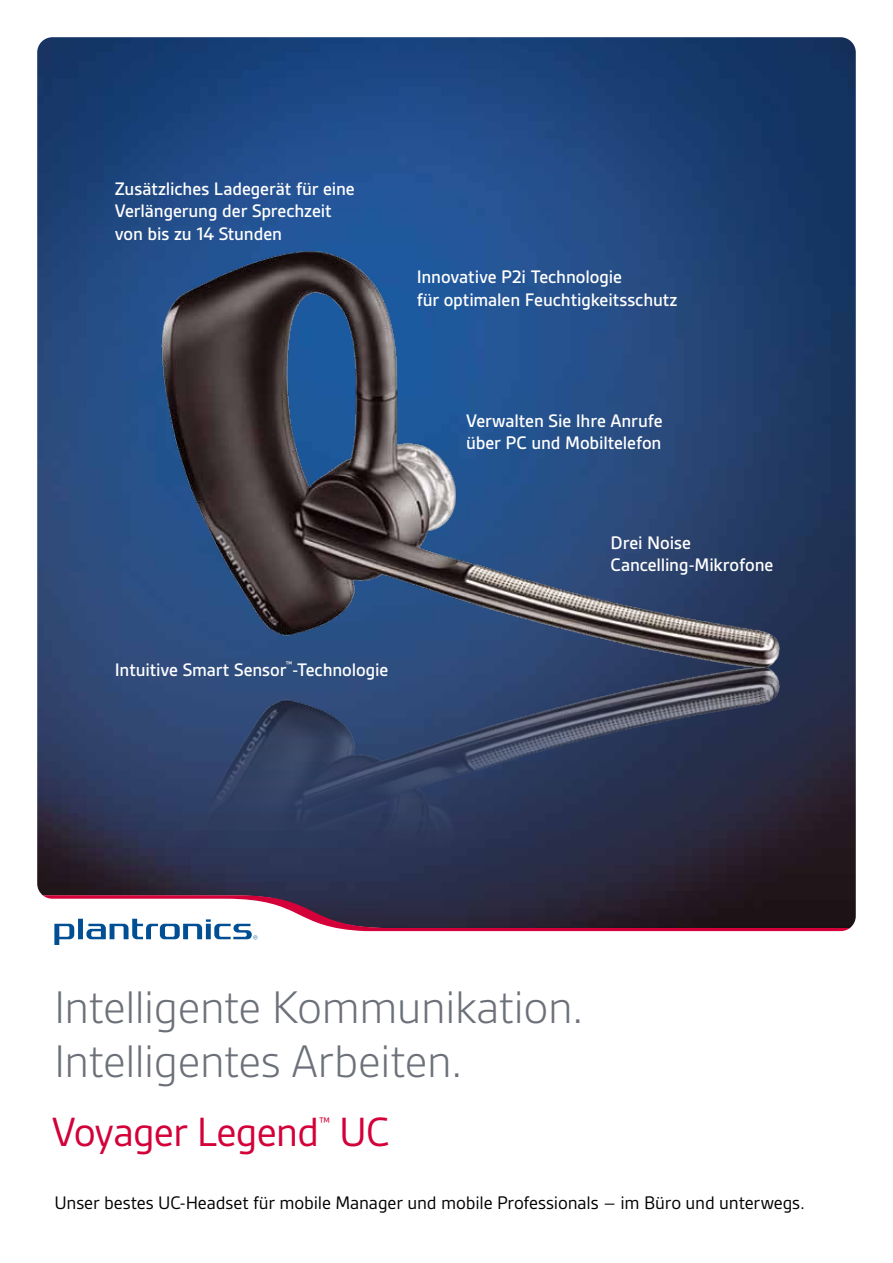
<style>
.page{position:relative;width:893px;height:1263px;background:#fff}
.page>*{position:absolute;margin:0;border:0;box-sizing:border-box;transform-origin:0 0}
.t1{font:300 49.2px/54px "Gesta";letter-spacing:-.015em;color:#6c7179}
.t2{font:43.8px "Gesta";letter-spacing:-.025em;color:#d30039}
.t3{font:500 19.5px/22.5px "Gesta";letter-spacing:-.005em;color:#fff}
.t4{font:19.5px "Gesta";letter-spacing:-.01em;color:#000}
.t5{font:14.85px "Gesta";color:#d30039}
.t6{font:500 8.7px "Gesta";color:#fff}
</style>
<div class="page">
<img style="left:37px;top:37px;width:819px;height:891px">
<svg style="left:43px;top:895px;width:807px;height:50px"></svg>
<img style="left:128px;top:118px;width:683px;height:530px">
<img style="left:128px;top:648px;width:683px;height:281px">
<p class="t3" style="left:115px;top:177px;width:241px">Zusätzliches Ladegerät für eine<br>Verlängerung der Sprechzeit von bis zu 14 Stunden</p>
<p class="t3" style="left:417px;top:266px;width:262px">Innovative P2i Technologie<br>für optimalen Feuchtigkeitsschutz</p>
<p class="t6" style="left:286px;top:659px;width:8px">™</p>
<p class="t3" style="left:115px;top:658px;width:275px">Intuitive Smart Sensor -Technologie</p>
<p class="t3" style="left:466px;top:409px;width:198px">Verwalten Sie Ihre Anrufe über PC und Mobiltelefon</p>
<p class="t3" style="left:611px;top:531px;width:164px">Drei Noise<br>Cancelling-Mikrofone</p>
<h1 class="t1" style="left:54px;top:979px;width:532px">Intelligente Kommunikation.<br>Intelligentes Arbeiten.</h1>
<h2 class="t2" style="left:52px;top:1107px;width:269px">Voyager Legend</h2>
<p class="t5" style="left:319px;top:1114px;width:12px">™</p>
<h2 class="t2" style="left:339px;top:1107px;width:52px">UC</h2>
<p class="t4" style="left:54px;top:1191px;width:752px">Unser bestes UC-Headset für mobile Manager und mobile Professionals – im Büro und unterwegs.</p>
</div>
